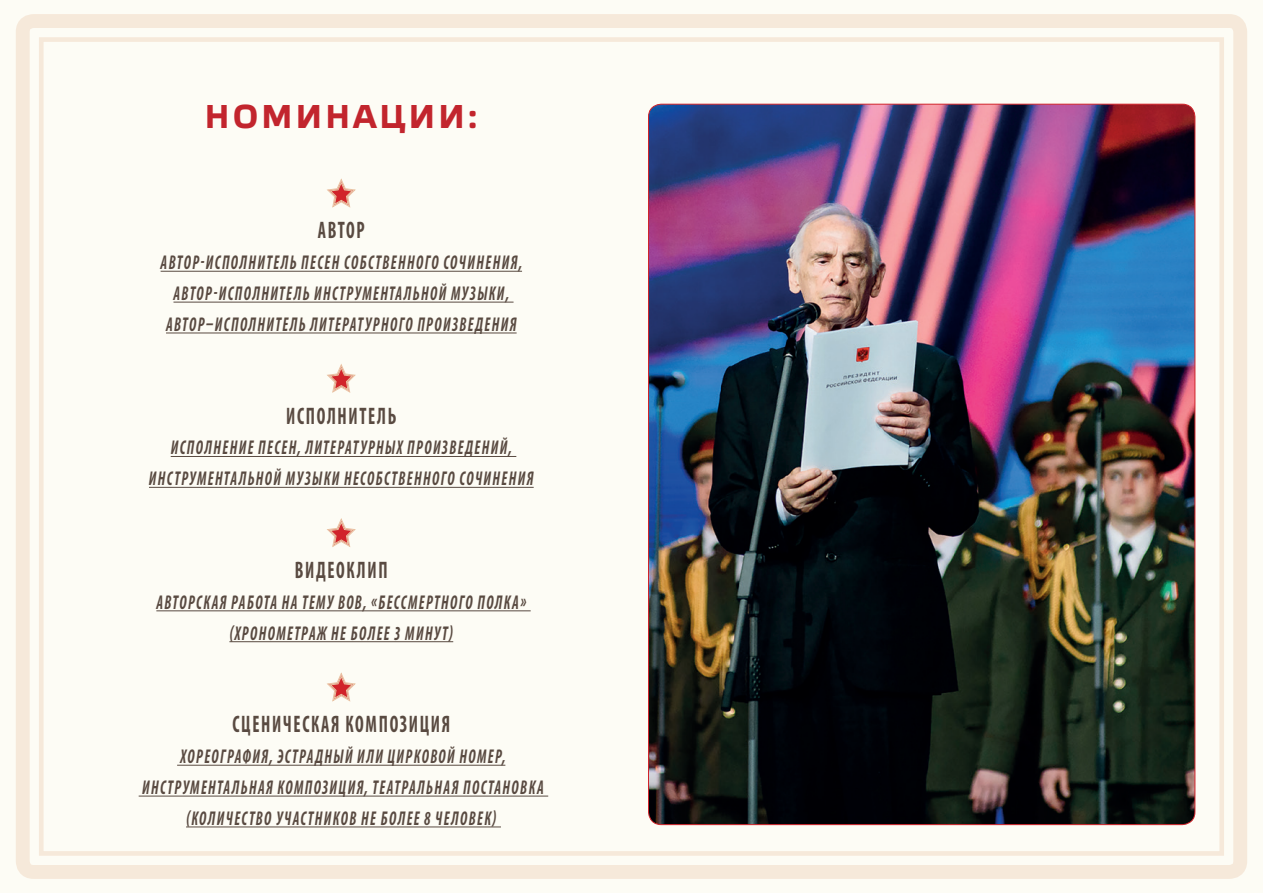
<style>
.page{position:relative;width:1263px;height:893px;background:#fdfcf5}
.page>*{position:absolute;margin:0;border:0;box-sizing:border-box;transform-origin:0 0}
.t1{font:700 33px "Elektra Text Pro";letter-spacing:.1em;color:#c2252d}
.t2{font:700 condensed 24px "Myriad Pro";letter-spacing:.095em;color:#594a41;scale:.75 1}
.t3{font:italic 700 condensed 19.95px/30.9px "Myriad Pro";letter-spacing:.095em;color:#594a41;text-align:center;scale:.75 1}
</style>
<div class="page">
<div style="left:16px;top:14px;width:1231px;height:865px;border:14px solid #e9c1a1;border-radius:11px"></div>
<div style="left:39px;top:37px;width:1185px;height:819px;border:5px solid #e9c1a1"></div>
<img style="left:648px;top:104px;width:547px;height:721px">
<hr style="left:161px;top:271px;width:361px;height:1px;background:#594a41">
<hr style="left:173px;top:302px;width:340px;height:1px;background:#594a41">
<hr style="left:166px;top:332px;width:351px;height:1px;background:#594a41">
<hr style="left:171px;top:456px;width:345px;height:1px;background:#594a41">
<hr style="left:149px;top:487px;width:385px;height:1px;background:#594a41">
<hr style="left:156px;top:610px;width:375px;height:1px;background:#594a41">
<hr style="left:229px;top:641px;width:224px;height:1px;background:#594a41">
<hr style="left:177px;top:765px;width:328px;height:1px;background:#594a41">
<hr style="left:139px;top:796px;width:409px;height:1px;background:#594a41">
<hr style="left:186px;top:826px;width:315px;height:1px;background:#594a41">
<svg style="left:327px;top:178px;width:29px;height:30px"></svg>
<svg style="left:327px;top:364px;width:29px;height:29px"></svg>
<svg style="left:327px;top:518px;width:29px;height:29px"></svg>
<svg style="left:327px;top:672px;width:29px;height:30px"></svg>
<h1 class="t1" style="left:205px;top:98px;width:275px">НОМИНАЦИИ:</h1>
<p class="t2" style="left:318px;top:215px;width:64px">АВТОР</p>
<p class="t3" style="left:161px;top:247px;width:483px">АВТОР-ИСПОЛНИТЕЛЬ ПЕСЕН СОБСТВЕННОГО СОЧИНЕНИЯ,<br>АВТОР-ИСПОЛНИТЕЛЬ ИНСТРУМЕНТАЛЬНОЙ МУЗЫКИ,<br>АВТОР–ИСПОЛНИТЕЛЬ ЛИТЕРАТУРНОГО ПРОИЗВЕДЕНИЯ</p>
<p class="t2" style="left:286px;top:401px;width:149px">ИСПОЛНИТЕЛЬ</p>
<p class="t3" style="left:149px;top:432px;width:514px">ИСПОЛНЕНИЕ ПЕСЕН, ЛИТЕРАТУРНЫХ ПРОИЗВЕДЕНИЙ,<br>ИНСТРУМЕНТАЛЬНОЙ МУЗЫКИ НЕСОБСТВЕННОГО СОЧИНЕНИЯ</p>
<p class="t2" style="left:295px;top:555px;width:125px">ВИДЕОКЛИП</p>
<p class="t3" style="left:156px;top:586px;width:495px">АВТОРСКАЯ РАБОТА НА ТЕМУ ВОВ, «БЕССМЕРТНОГО ПОЛКА» (ХРОНОМЕТРАЖ НЕ БОЛЕЕ 3 МИНУТ)</p>
<p class="t2" style="left:232px;top:709px;width:292px">СЦЕНИЧЕСКАЯ КОМПОЗИЦИЯ</p>
<p class="t3" style="left:142px;top:741px;width:537px">ХОРЕОГРАФИЯ, ЭСТРАДНЫЙ ИЛИ ЦИРКОВОЙ НОМЕР,<br>ИНСТРУМЕНТАЛЬНАЯ КОМПОЗИЦИЯ, ТЕАТРАЛЬНАЯ ПОСТАНОВКА (КОЛИЧЕСТВО УЧАСТНИКОВ НЕ БОЛЕЕ 8 ЧЕЛОВЕК)</p>
</div>
